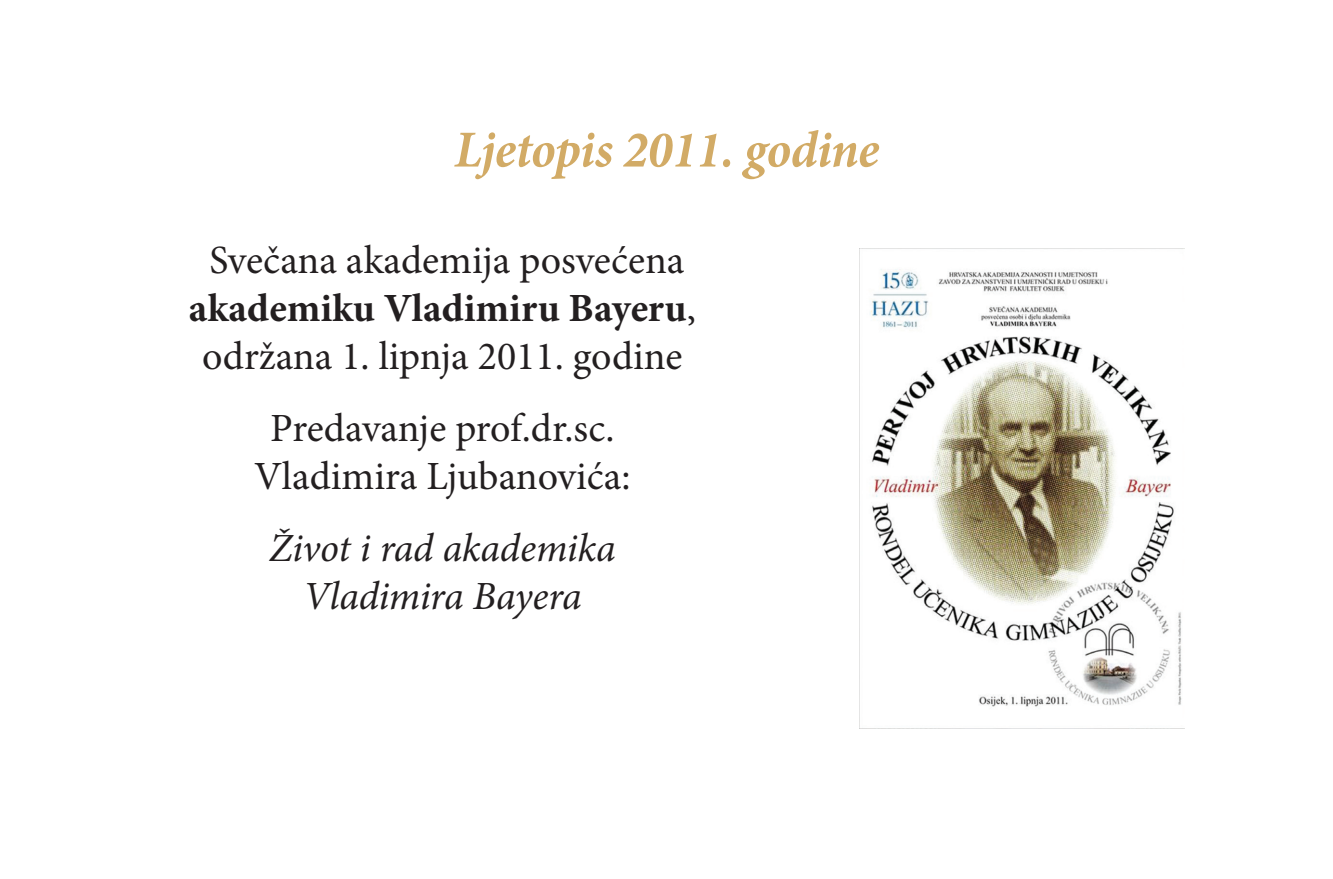
<style>
.page{position:relative;width:1333px;height:879px;background:#fff}
.page>*{position:absolute;margin:0;border:0;box-sizing:border-box;transform-origin:0 0}
.Naslov{font:italic 700 52px "Minion Pro";letter-spacing:-.015em;color:#d2ab66}
.Body_Text{font:40px/48px "Minion Pro";color:#231f20;text-align:center}
.Body_Text-2{font:italic 40px/48px "Minion Pro";letter-spacing:-.01em;color:#231f20;text-align:center}
.s1{font-weight:700}
</style>
<div class="page">
<img style="left:859px;top:249px;width:325px;height:480px">
<p class="Naslov" style="left:454px;top:113px;width:426px">Ljetopis 2011. godine</p>
<p class="Body_Text" style="left:189px;top:236px;width:508px">Svečana akademija posvećena <span class="s1">akademiku Vladimiru Bayeru</span>, održana 1. lipnja 2011. godine</p>
<p class="Body_Text" style="left:254px;top:404px;width:378px">Predavanje prof.dr.sc.<br>Vladimira Ljubanovića:</p>
<p class="Body_Text-2" style="left:269px;top:524px;width:348px">Život i rad akademika<br>Vladimira Bayera</p>
</div>
